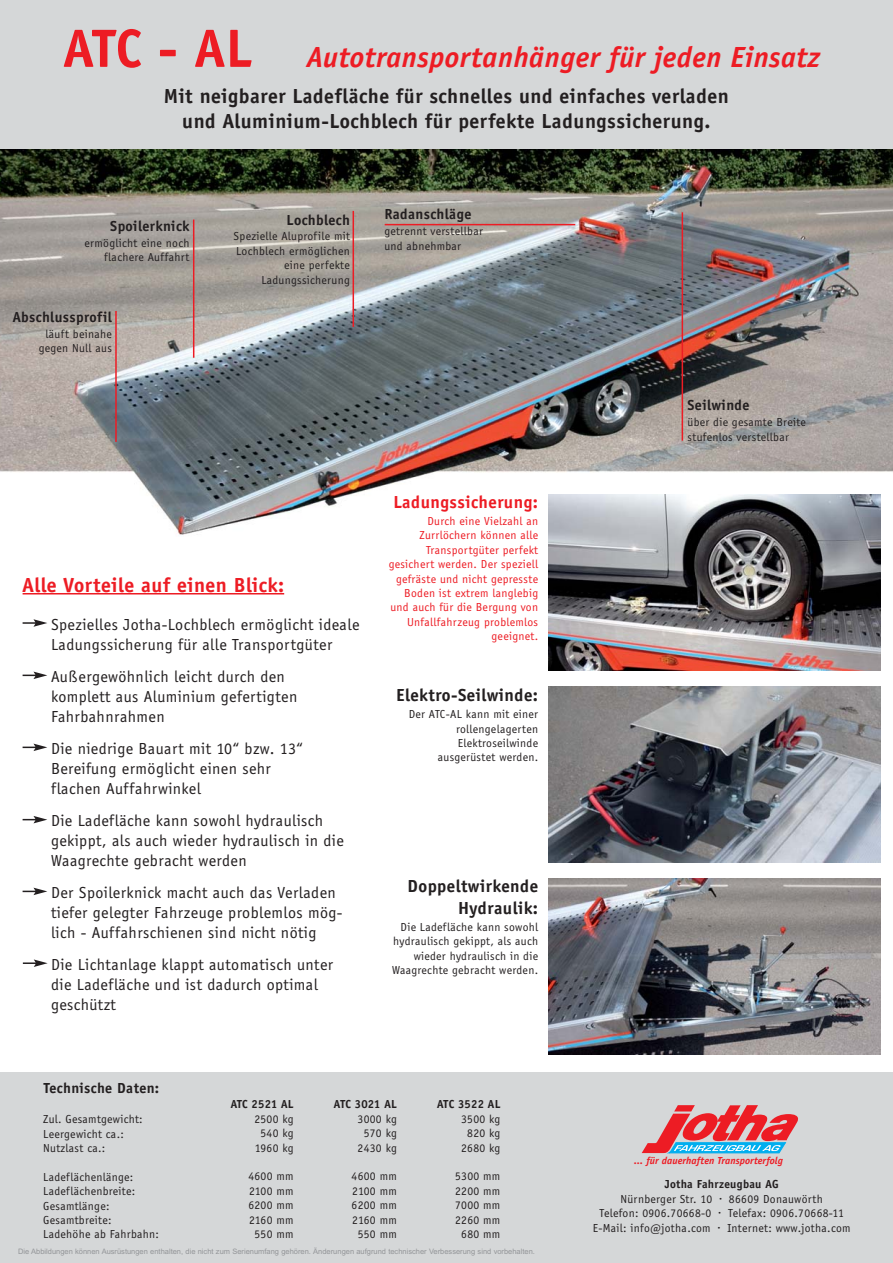
<style>
.page{position:relative;width:893px;height:1263px;background:#fff}
.page>*{position:absolute;margin:0;border:0;box-sizing:border-box;transform-origin:0 0}
.t1{font:italic 700 30px "Officina Sans";letter-spacing:.015em;color:#ed1c24}
.t2{font:700 21px/25.5px "Officina Sans";letter-spacing:.025em;color:#231f20;text-align:center}
.t3{font:700 21px "Officina Sans";letter-spacing:.025em;color:#ed1c24}
.t4{font:700 18px/21.6px "Officina Sans";letter-spacing:.025em;color:#231f20;text-align:right}
.t5{font:700 18px "Officina Sans";letter-spacing:.025em;color:#ed1c24}
.t6{font:16.5px/19.8px "Officina Sans";letter-spacing:.025em;color:#231f20}
.t7{font:700 15px "Officina Sans";letter-spacing:.025em;color:#231f20}
.t8{font:12px/14.4px "Officina Sans";letter-spacing:.025em;color:#231f20;text-align:center}
.t9{font:12px/14.4px "Officina Sans";letter-spacing:.025em;color:#ed1c24;text-align:right}
.t10{font:700 12px "Officina Sans";letter-spacing:.025em;color:#231f20}
.t11{font:italic 700 10.5px "Officina Sans";letter-spacing:.005em;color:#ed1c24}
.t12{font:7.5px "Arial";color:#939598}
.s1{font-style:normal;font-size:55.5px}
</style>
<div class="page">
<div style="left:0;top:1072px;width:893px;height:191px;background:#d5d7d8"></div>
<div style="left:0;top:0;width:893px;height:152px;background:#d5d7d8"></div>
<img style="left:0;top:150px;width:893px;height:386px">
<svg style="left:642px;top:1105px;width:156px;height:48px"></svg>
<img style="left:548px;top:494px;width:332px;height:176px">
<img style="left:548px;top:687px;width:332px;height:175px">
<img style="left:548px;top:878px;width:332px;height:176px">
<hr style="left:23px;top:593px;width:261px;height:2px;background:#ed1c24">
<svg style="left:23px;top:619px;width:24px;height:8px"></svg>
<svg style="left:23px;top:672px;width:24px;height:7px"></svg>
<svg style="left:23px;top:744px;width:24px;height:7px"></svg>
<svg style="left:23px;top:816px;width:24px;height:7px"></svg>
<svg style="left:23px;top:888px;width:24px;height:7px"></svg>
<hr style="left:115px;top:311px;width:2px;height:131px;background:#ed1c24">
<hr style="left:193px;top:220px;width:1px;height:138px;background:#ed1c24">
<hr style="left:385px;top:224px;width:190px;height:1px;background:#ed1c24">
<hr style="left:681px;top:212px;width:2px;height:229px;background:#ed1c24">
<svg style="left:23px;top:959px;width:25px;height:8px"></svg>
<hr style="left:352px;top:211px;width:2px;height:116px;background:#ed1c24">
<h1 class="t1" style="left:64px;top:45px;width:758px"><span class="s1">ATC - AL</span> Autotransportanhänger für jeden Einsatz</h1>
<h2 class="t2" style="left:164px;top:85px;width:566px">Mit neigbarer Ladefläche für schnelles und einfaches verladen und Aluminium-Lochblech für perfekte Ladungssicherung.</h2>
<p class="t7" style="left:110px;top:220px;width:81px">Spoilerknick</p>
<p class="t8" style="left:85px;top:236px;width:106px;text-align:right">ermöglicht eine noch flachere Auffahrt</p>
<p class="t7" style="left:13px;top:311px;width:101px">Abschlussprofil</p>
<p class="t8" style="left:39px;top:328px;width:75px">läuft beinahe gegen Null aus</p>
<p class="t7" style="left:287px;top:214px;width:65px">Lochblech</p>
<p class="t8" style="left:234px;top:230px;width:118px;text-align:right">Spezielle Aluprofile mit<br>Lochblech ermöglichen eine perfekte<br>Ladungssicherung</p>
<p class="t7" style="left:384px;top:208px;width:88px">Radanschläge</p>
<p class="t8" style="left:384px;top:225px;width:100px;text-align:left">getrennt verstellbar und abnehmbar</p>
<h2 class="t3" style="left:23px;top:577px;width:263px">Alle Vorteile auf einen Blick:</h2>
<h3 class="t6" style="left:51px;top:616px;width:310px">Spezielles Jotha-Lochblech ermöglicht ideale<br>Ladungssicherung für alle Transportgüter</h3>
<h3 class="t6" style="left:51px;top:668px;width:248px">Außergewöhnlich leicht durch den komplett aus Aluminium gefertigten<br>Fahrbahnrahmen</h3>
<h3 class="t6" style="left:51px;top:740px;width:253px">Die niedrige Bauart mit 10“ bzw. 13“<br>Bereifung ermöglicht einen sehr flachen Auffahrwinkel</h3>
<h3 class="t6" style="left:51px;top:812px;width:294px">Die Ladefläche kann sowohl hydraulisch gekippt, als auch wieder hydraulisch in die<br>Waagrechte gebracht werden</h3>
<h3 class="t6" style="left:51px;top:884px;width:293px">Der Spoilerknick macht auch das Verladen tiefer gelegter Fahrzeuge problemlos mög&shy;lich - Auffahrschienen sind nicht nötig</h3>
<h3 class="t6" style="left:51px;top:956px;width:284px">Die Lichtanlage klappt automatisch unter die Ladefläche und ist dadurch optimal geschützt</h3>
<p class="t7" style="left:44px;top:1082px;width:117px">Technische Daten:</p>
<h3 class="t5" style="left:393px;top:495px;width:146px">Ladungssicherung:</h3>
<p class="t9" style="left:389px;top:515px;width:151px">Durch eine Vielzahl an<br>Zurrlöchern können alle<br>Transportgüter perfekt gesichert werden. Der speziell gefräste und nicht gepresste<br>Boden ist extrem langlebig und auch für die Bergung von<br>Unfallfahrzeug problemlos geeignet.</p>
<h3 class="t4" style="left:396px;top:686px;width:143px">Elektro-Seilwinde:</h3>
<p class="t8" style="left:409px;top:708px;width:131px;text-align:right">Der ATC-AL kann mit einer rollengelagerten<br>Elektroseilwinde ausgerüstet werden.</p>
<h3 class="t4" style="left:408px;top:877px;width:132px">Doppeltwirkende<br>Hydraulik:</h3>
<p class="t8" style="left:392px;top:921px;width:148px;text-align:right">Die Ladefläche kann sowohl hydraulisch gekippt, als auch wieder hydraulisch in die<br>Waagrechte gebracht werden.</p>
<p class="t7" style="left:687px;top:399px;width:63px">Seilwinde</p>
<p class="t8" style="left:687px;top:416px;width:120px;text-align:left">über die gesamte Breite stufenlos verstellbar</p>
<p class="t8" style="left:43px;top:1113px;width:101px;text-align:left">Zul. Gesamtgewicht:<br>Leergewicht ca.:<br>Nutzlast ca.:</p>
<p class="t8" style="left:43px;top:1171px;width:117px;text-align:left">Ladeflächenlänge:<br>Ladeflächenbreite:<br>Gesamtlänge:<br>Gesamtbreite:<br>Ladehöhe ab Fahrbahn:</p>
<p class="t10" style="left:231px;top:1100px;width:64px">ATC 2521 AL</p>
<p class="t8" style="left:254px;top:1112px;width:41px">2500 kg<br>540 kg<br>1960 kg</p>
<p class="t8" style="left:248px;top:1170px;width:47px">4600 mm<br>2100 mm<br>6200 mm<br>2160 mm<br>550 mm</p>
<p class="t10" style="left:334px;top:1100px;width:64px">ATC 3021 AL</p>
<p class="t8" style="left:358px;top:1112px;width:41px">3000 kg<br>570 kg<br>2430 kg</p>
<p class="t8" style="left:352px;top:1170px;width:47px">4600 mm<br>2100 mm<br>6200 mm<br>2160 mm<br>550 mm</p>
<p class="t10" style="left:437px;top:1100px;width:65px">ATC 3522 AL</p>
<p class="t8" style="left:461px;top:1112px;width:41px">3500 kg<br>820 kg<br>2680 kg</p>
<p class="t8" style="left:455px;top:1170px;width:47px">5300 mm<br>2200 mm<br>7000 mm<br>2260 mm<br>680 mm</p>
<p class="t10" style="left:665px;top:1180px;width:115px">Jotha Fahrzeugbau AG</p>
<p class="t11" style="left:634px;top:1156px;width:150px">... für dauerhaften Transporterfolg</p>
<p class="t8" style="left:593px;top:1193px;width:259px">Nürnberger Str. 10 · 86609 Donauwörth<br>Telefon: 0906.70668-0 · Telefax: 0906.70668-11<br>E-Mail: info@jotha.com · Internet: www.jotha.com</p>
<p class="t12" style="left:18px;top:1249px;width:518px">Die Abbildungen können Ausrüstungen enthalten, die nicht zum Serienumfang gehören. Änderungen aufgrund technischer Verbesserung sind vorbehalten.</p>
</div>
